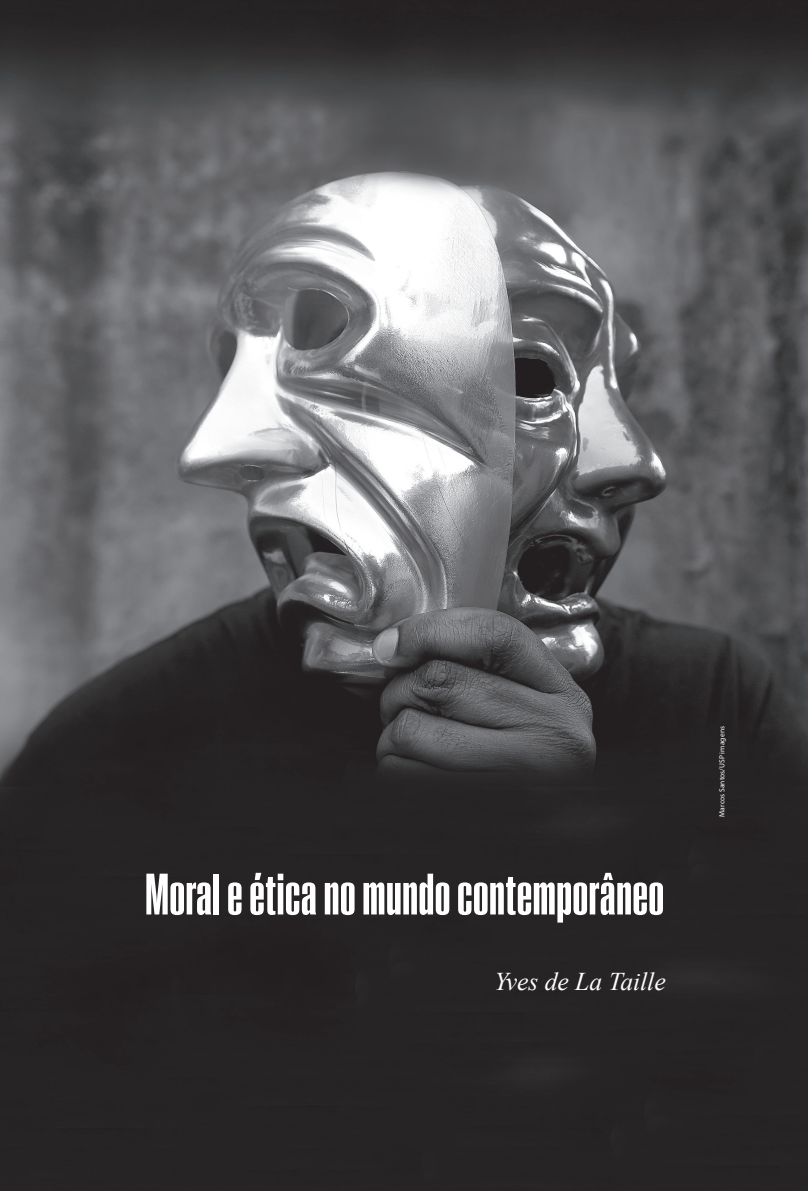
<style>
.page{position:relative;width:808px;height:1191px;background:#fff}
.page>*{position:absolute;margin:0;border:0;box-sizing:border-box;transform-origin:0 0}
.t1{font:300 60px "Smart Sans Std";color:#fff}
.t2{font:italic 25.5px "Times New Roman";color:#fff}
.t3{font:7.5px "Myriad Pro";letter-spacing:.015em;color:#fff}
</style>
<div class="page">
<img style="left:0;top:0;width:808px;height:1191px">
<p class="t1" style="left:145px;top:863px;width:521px">Moral e ética no mundo contemporâneo</p>
<p class="t2" style="left:494px;top:963px;width:173px">Yves de La Taille</p>
<p class="t3" style="left:717px;top:817px;width:92px;rotate:-90deg">Marcos Santos/USP imagens</p>
</div>
